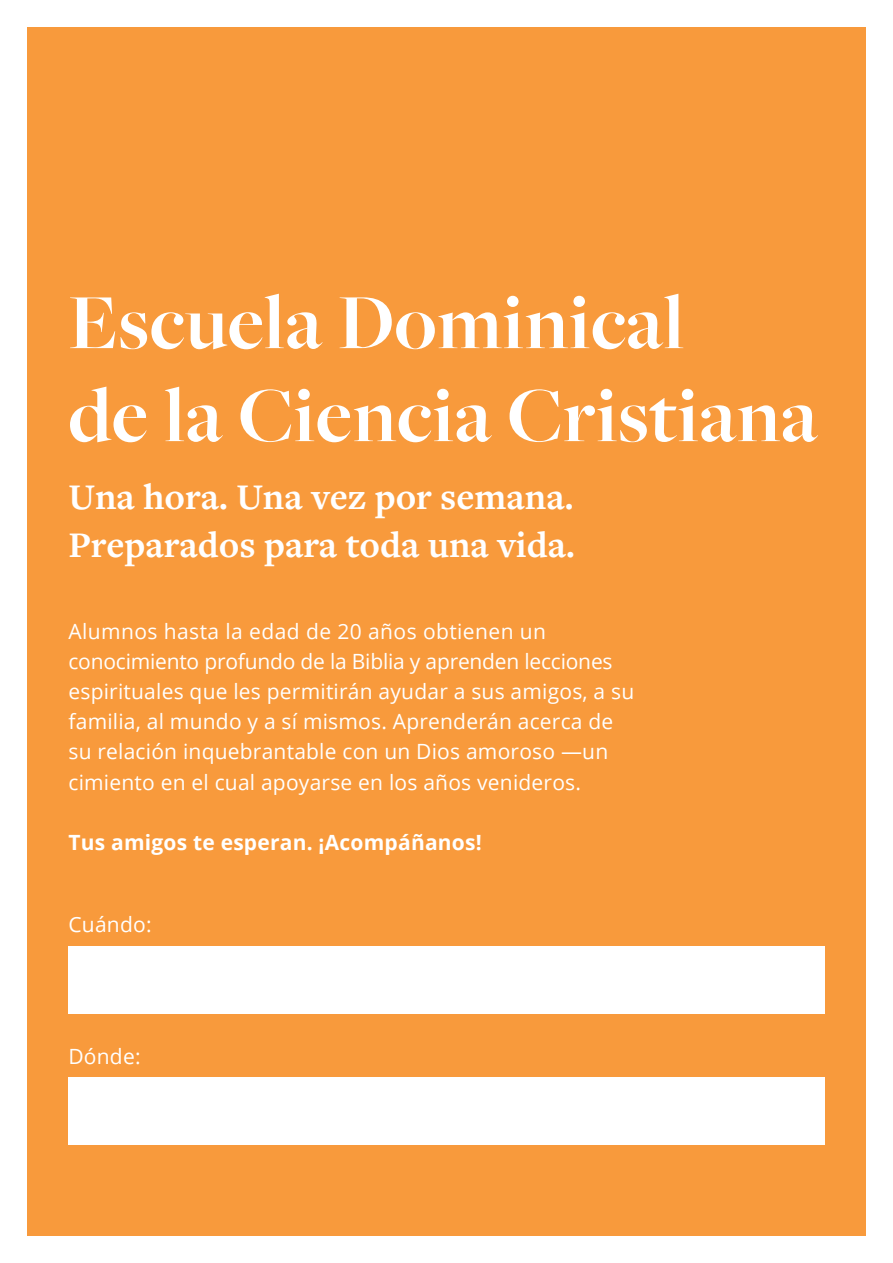
<style>
.page{position:relative;width:893px;height:1263px;background:#fff}
.page>*{position:absolute;margin:0;border:0;box-sizing:border-box;transform-origin:0 0}
.t1{font:700 81px/93px "Freight Big Pro";letter-spacing:.01em;color:#fff}
.t2{font:700 37.5px/48px "Freight Text Pro";color:#fff}
.t3{font:21px/30px "Open Sans";letter-spacing:.01em;color:#fff}
.t4{font:700 21px "Open Sans";letter-spacing:.01em;color:#fff}
</style>
<div class="page">
<div style="left:27px;top:27px;width:839px;height:1209px;background:#f89a3c"></div>
<div style="left:68px;top:946px;width:756px;height:67px;background:#fff"></div>
<div style="left:68px;top:1077px;width:756px;height:67px;background:#fff"></div>
<h1 class="t1" style="left:68px;top:274px;width:750px">Escuela Dominical<br>de la Ciencia Cristiana</h1>
<h2 class="t2" style="left:68px;top:471px;width:508px">Una hora. Una vez por semana.<br>Preparados para toda una vida.</h2>
<p class="t3" style="left:68px;top:616px;width:567px">Alumnos hasta la edad de 20 años obtienen un conocimiento profundo de la Biblia y aprenden lecciones espirituales que les permitirán ayudar a sus amigos, a su familia, al mundo y a sí mismos. Aprenderán acerca de su relación inquebrantable con un Dios amoroso —un cimiento en el cual apoyarse en los años venideros.</p>
<p class="t4" style="left:68px;top:827px;width:415px">Tus amigos te esperan. ¡Acompáñanos!</p>
<p class="t3" style="left:68px;top:909px;width:85px">Cuándo:</p>
<p class="t3" style="left:68px;top:1040px;width:74px">Dónde:</p>
</div>
